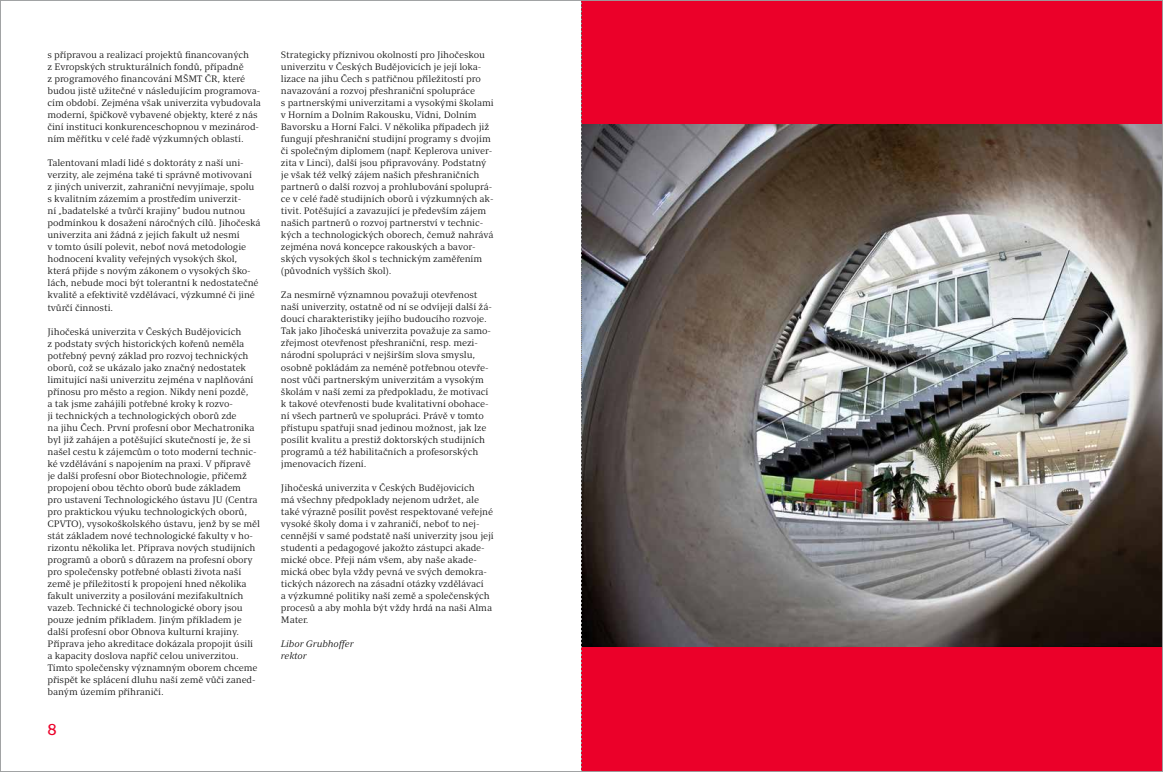
<style>
.page{position:relative;width:1163px;height:772px;background:#fff}
.page>*{position:absolute;margin:0;border:0;box-sizing:border-box;transform-origin:0 0}
.t1{font:16px "Clara Sans";color:#eb0029}
.t2{font:9.5px/12px "Clara Serif";letter-spacing:-.01em;color:#000}
.t3{font:italic 9.5px/12px "Clara Serif";letter-spacing:-.01em;color:#000}
</style>
<div class="page">
<div style="left:581px;top:0;width:581px;height:771px;background:#eb0029"></div>
<img style="left:582px;top:124px;width:578px;height:522px">
<svg style="left:581px;top:2px;width:1px;height:766px"></svg>
<p class="t2" style="left:47px;top:49px;width:215px">s přípravou a realizací projektů financovaných<br>z Evropských strukturálních fondů, případně<br>z programového financování MŠMT ČR, které budou jistě užitečné v následujícím programova&shy;cím období. Zejména však univerzita vybudovala moderní, špičkově vybavené objekty, které z nás činí instituci konkurenceschopnou v mezinárod&shy;ním měřítku v celé řadě výzkumných oblastí.</p>
<p class="t2" style="left:47px;top:157px;width:215px">Talentovaní mladí lidé s doktoráty z naší uni&shy;verzity, ale zejména také ti správně motivovaní<br>z jiných univerzit, zahraniční nevyjímaje, spolu s kvalitním zázemím a prostředím univerzit-<br>ní „badatelské a tvůrčí krajiny“ budou nutnou podmínkou k dosažení náročných cílů. Jihočeská univerzita ani žádná z jejích fakult už nesmí<br>v tomto úsilí polevit, neboť nová metodologie hodnocení kvality veřejných vysokých škol, která přijde s novým zákonem o vysokých ško&shy;lách, nebude moci být tolerantní k nedostatečné kvalitě a efektivitě vzdělávací, výzkumné či jiné tvůrčí činnosti.</p>
<p class="t2" style="left:47px;top:325px;width:214px">Jihočeská univerzita v Českých Budějovicích<br>z podstaty svých historických kořenů neměla potřebný pevný základ pro rozvoj technických oborů, což se ukázalo jako značný nedostatek limitující naši univerzitu zejména v naplňování přínosu pro město a region. Nikdy není pozdě,<br>a tak jsme zahájili potřebné kroky k rozvo-<br>ji technických a technologických oborů zde<br>na jihu Čech. První profesní obor Mechatronika byl již zahájen a potěšující skutečností je, že si našel cestu k zájemcům o toto moderní technic&shy;ké vzdělávání s napojením na praxi. V přípravě je další profesní obor Biotechnologie, přičemž propojení obou těchto oborů bude základem<br>pro ustavení Technologického ústavu JU (Centra pro praktickou výuku technologických oborů, CPVTO), vysokoškolského ústavu, jenž by se měl stát základem nové technologické fakulty v ho&shy;rizontu několika let. Příprava nových studijních programů a oborů s důrazem na profesní obory pro společensky potřebné oblasti života naší země je příležitostí k propojení hned několika fakult univerzity a posilování mezifakultních vazeb. Technické či technologické obory jsou pouze jedním příkladem. Jiným příkladem je další profesní obor Obnova kulturní krajiny.<br>Příprava jeho akreditace dokázala propojit úsilí a kapacity doslova napříč celou univerzitou.<br>Tímto společensky významným oborem chceme přispět ke splácení dluhu naší země vůči zaned&shy;baným územím příhraničí.</p>
<h1 class="t1" style="left:47px;top:720px;width:11px">8</h1>
<p class="t2" style="left:281px;top:49px;width:214px">Strategicky příznivou okolností pro Jihočeskou univerzitu v Českých Budějovicích je její loka&shy;lizace na jihu Čech s patřičnou příležitostí pro navazování a rozvoj přeshraniční spolupráce<br>s partnerskými univerzitami a vysokými školami v Horním a Dolním Rakousku, Vídni, Dolním Bavorsku a Horní Falci. V několika případech již fungují přeshraniční studijní programy s dvojím či společným diplomem (např. Keplerova univer&shy;zita v Linci), další jsou připravovány. Podstatný je však též velký zájem našich přeshraničních partnerů o další rozvoj a prohlubování spoluprá&shy;ce v celé řadě studijních oborů i výzkumných ak&shy;tivit. Potěšující a zavazující je především zájem našich partnerů o rozvoj partnerství v technic&shy;kých a technologických oborech, čemuž nahrává zejména nová koncepce rakouských a bavor&shy;ských vysokých škol s technickým zaměřením (původních vyšších škol).</p>
<p class="t2" style="left:281px;top:289px;width:212px">Za nesmírně významnou považuji otevřenost naší univerzity, ostatně od ní se odvíjejí další žá&shy;doucí charakteristiky jejího budoucího rozvoje.<br>Tak jako Jihočeská univerzita považuje za samo&shy;zřejmost otevřenost přeshraniční, resp. mezi&shy;národní spolupráci v nejširším slova smyslu, osobně pokládám za neméně potřebnou otevře&shy;nost vůči partnerským univerzitám a vysokým školám v naší zemi za předpokladu, že motivací k takové otevřenosti bude kvalitativní obohace&shy;ní všech partnerů ve spolupráci. Právě v tomto přístupu spatřuji snad jedinou možnost, jak lze posílit kvalitu a prestiž doktorských studijních programů a též habilitačních a profesorských jmenovacích řízení.</p>
<p class="t2" style="left:281px;top:481px;width:214px">Jihočeská univerzita v Českých Budějovicích<br>má všechny předpoklady nejenom udržet, ale také výrazně posílit pověst respektované veřejné vysoké školy doma i v zahraničí, neboť to nej&shy;cennější v samé podstatě naší univerzity jsou její studenti a pedagogové jakožto zástupci akade&shy;mické obce. Přeji nám všem, aby naše akade&shy;mická obec byla vždy pevná ve svých demokra&shy;tických názorech na zásadní otázky vzdělávací<br>a výzkumné politiky naší země a společenských procesů a aby mohla být vždy hrdá na naši Alma Mater.</p>
<p class="t3" style="left:281px;top:637px;width:74px">Libor Grubhoffer rektor</p>
</div>
